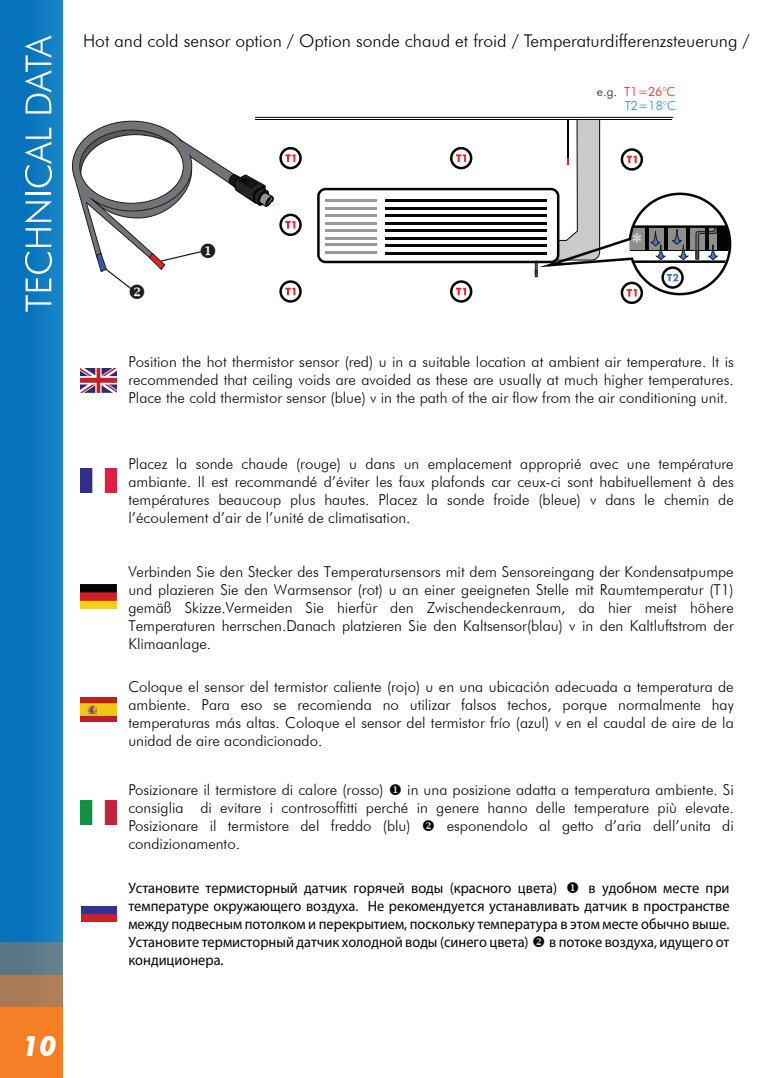
<style>
.page{position:relative;width:773px;height:1078px;background:#fff}
.page>*{position:absolute;margin:0;border:0;box-sizing:border-box;transform-origin:0 0}
.t1{font:italic 700 28px "Futura BT";color:#fff}
.t2{font:300 17.5px "Futura BT";color:#040503}
.t3{font:300 15px/18px "Futura BT";color:#040503;text-align:justify}
.t4{font:15px/18px "Myriad Pro";color:#040503;text-align:justify;scale:.96 1}
.t5{font:300 12.5px/14.5px "Futura BT";color:#ec1f26;text-align:right}
.s1{color:#211d1e}
.s2{color:#2091cf}
</style>
<div class="page">
<div style="left:0;top:0;width:62px;height:1077px;background:linear-gradient(to right,#006db7,#1882c5)"></div>
<div style="left:0;top:1007px;width:62px;height:70px;background:#f47f27"></div>
<div style="left:0;top:974px;width:62px;height:33px;background:#a97b55"></div>
<div style="left:0;top:941px;width:62px;height:33px;background:#5a7787"></div>
<svg style="left:25px;top:228px;width:27px;height:83px;background:#4396cd"></svg>
<svg style="left:24px;top:201px;width:28px;height:21px"></svg>
<hr style="left:26px;top:192px;width:25px;height:3px;background:#fff">
<svg style="left:25px;top:128px;width:27px;height:59px;background:#3f94cc"></svg>
<svg style="left:25px;top:35px;width:26px;height:78px;background:#4698ce"></svg>
<hr style="left:385px;top:199px;width:162px;height:3px;background:#040503">
<hr style="left:385px;top:207px;width:162px;height:3px;background:#040503">
<hr style="left:385px;top:214px;width:162px;height:3px;background:#040503">
<hr style="left:385px;top:222px;width:162px;height:3px;background:#040503">
<hr style="left:325px;top:199px;width:52px;height:3px;background:#9a9999">
<hr style="left:325px;top:207px;width:52px;height:3px;background:#9a9999">
<hr style="left:325px;top:214px;width:52px;height:3px;background:#9a9999">
<hr style="left:325px;top:222px;width:52px;height:3px;background:#9a9999">
<hr style="left:325px;top:229px;width:52px;height:3px;background:#9a9999">
<hr style="left:325px;top:237px;width:52px;height:2px;background:#9a9999">
<hr style="left:325px;top:243px;width:52px;height:3px;background:#9a9999">
<hr style="left:325px;top:250px;width:52px;height:3px;background:#9a9999">
<div style="left:317px;top:188px;width:242px;height:75px;border:2px solid #040503;border-radius:7px"></div>
<hr style="left:385px;top:229px;width:162px;height:3px;background:#040503">
<hr style="left:385px;top:237px;width:162px;height:2px;background:#040503">
<hr style="left:385px;top:244px;width:162px;height:3px;background:#040503">
<hr style="left:385px;top:251px;width:162px;height:3px;background:#040503">
<hr style="left:255px;top:119px;width:417px;height:1px;background:#040503">
<hr style="left:255px;top:117px;width:418px;height:1px;background:#040503">
<div style="left:279px;top:147px;width:23px;height:22px;border:2px solid #040503;border-radius:50%"></div>
<svg style="left:285px;top:154px;width:10px;height:8px"></svg>
<div style="left:450px;top:147px;width:22px;height:22px;border:2px solid #040503;border-radius:50%"></div>
<svg style="left:456px;top:154px;width:10px;height:8px"></svg>
<div style="left:279px;top:280px;width:23px;height:22px;border:2px solid #040503;border-radius:50%"></div>
<svg style="left:285px;top:288px;width:10px;height:7px"></svg>
<div style="left:450px;top:280px;width:22px;height:22px;border:2px solid #040503;border-radius:50%"></div>
<svg style="left:456px;top:288px;width:10px;height:7px"></svg>
<svg style="left:528px;top:119px;width:204px;height:185px"></svg>
<div style="left:279px;top:213px;width:23px;height:23px;border:2px solid #040503;border-radius:50%"></div>
<svg style="left:285px;top:221px;width:10px;height:7px"></svg>
<img style="left:81px;top:468px;width:35px;height:24px">
<img style="left:81px;top:368px;width:35px;height:24px">
<img style="left:81px;top:584px;width:35px;height:24px">
<img style="left:81px;top:800px;width:35px;height:24px">
<img style="left:81px;top:697px;width:35px;height:24px">
<img style="left:81px;top:906px;width:35px;height:15px">
<svg style="left:72px;top:121px;width:202px;height:171px"></svg>
<p class="t2" style="left:83px;top:30px;width:668px">Hot and cold sensor option / Option sonde chaud et froid / Temperaturdifferenzsteuerung /</p>
<p class="t5" style="left:596px;top:84px;width:81px"><span class="s1">e.g.</span> T1=26°C<br><span class="s2">T2=18°C</span></p>
<h1 class="t1" style="left:22px;top:1029px;width:36px">10</h1>
<p class="t3" style="left:128px;top:353px;width:607px">Position the hot thermistor sensor (red) u in a suitable location at ambient air temperature. It is recommended that ceiling voids are avoided as these are usually at much higher temperatures.<br>Place the cold thermistor sensor (blue) v in the path of the air flow from the air conditioning unit.</p>
<p class="t3" style="left:128px;top:454px;width:607px">Placez la sonde chaude (rouge) u dans un emplacement approprié avec une température ambiante. Il est recommandé d’éviter les faux plafonds car ceux-ci sont habituellement à des températures beaucoup plus hautes. Placez la sonde froide (bleue) v dans le chemin de l’écoulement d’air de l’unité de climatisation.</p>
<p class="t3" style="left:128px;top:562px;width:606px">Verbinden Sie den Stecker des Temperatursensors mit dem Sensoreingang der Kondensatpumpe und plazieren Sie den Warmsensor (rot) u an einer geeigneten Stelle mit Raumtemperatur (T1) gemäß Skizze.Vermeiden Sie hierfür den Zwischendeckenraum, da hier meist höhere Temperaturen herrschen.Danach platzieren Sie den Kaltsensor(blau) v in den Kaltluftstrom der Klimaanlage.</p>
<p class="t3" style="left:128px;top:677px;width:607px">Coloque el sensor del termistor caliente (rojo) u en una ubicación adecuada a temperatura de ambiente. Para eso se recomienda no utilizar falsos techos, porque normalmente hay temperaturas más altas. Coloque el sensor del termistor frío (azul) v en el caudal de aire de la unidad de aire acondicionado.</p>
<p class="t3" style="left:128px;top:779px;width:607px">Posizionare il termistore di calore (rosso) ◆ in una posizione adatta a temperatura ambiente. Si consiglia di evitare i controsoffitti perché in genere hanno delle temperature più elevate.<br>Posizionare il termistore del freddo (blu) ❖ esponendolo al getto d’aria dell’unita di condizionamento.</p>
<p class="t4" style="left:128px;top:878px;width:627px">Установите термисторный датчик горячей воды (красного цвета) ◆ в удобном месте при температуре окружающего воздуха. Не рекомендуется устанавливать датчик в пространстве между подвесным потолком и перекрытием, поскольку температура в этом месте обычно выше.<br>Установите термисторный датчик холодной воды (синего цвета) ❖ в потоке воздуха, идущего от кондиционера.</p>
</div>
